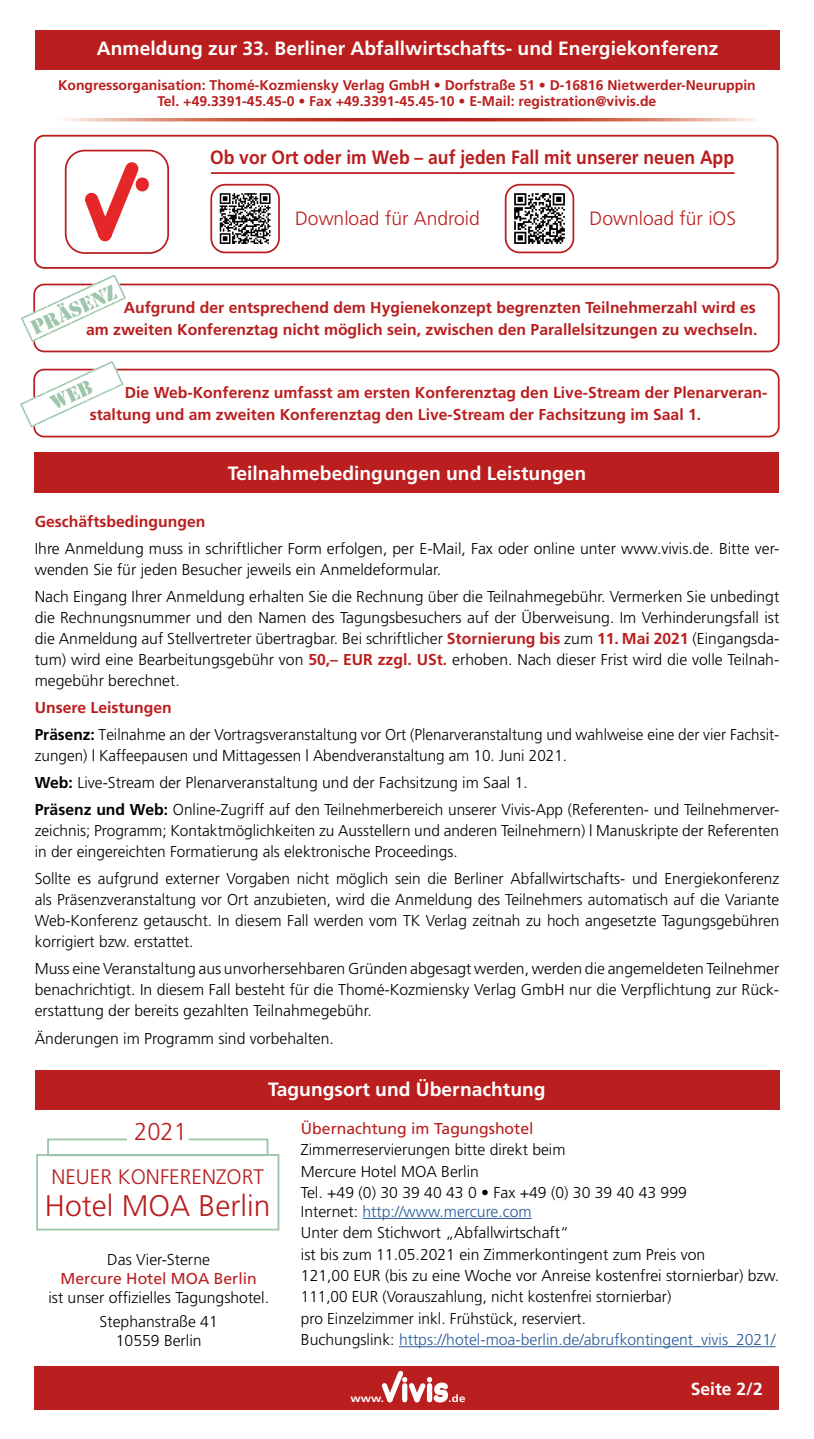
<style>
.page{position:relative;width:814px;height:1439px;background:#fff}
.page>*{position:absolute;margin:0;border:0;box-sizing:border-box;transform-origin:0 0}
.t1{font:300 29.75px "Frutiger";color:#ba1e1e}
.t2{font:300 24.5px "Frutiger";color:#ba1e1e;scale:.96 1}
.t3{font:21.35px "Stencil";color:#9dc6aa}
.t4{font:300 21px "Frutiger";color:#ba1e1e}
.t5{font:700 19.25px "Frutiger";color:#fff}
.t6{font:700 19.25px "Frutiger";color:#ba1e1e;scale:.91 1}
.t7{font:300 19.25px "Frutiger";color:#ba1e1e}
.t8{font:700 17.5px "Frutiger";color:#fff}
.t9{font:300 15.75px/21px "Frutiger";color:#000}
.t10{font:700 15.75px/22.8px "Frutiger";color:#ba1e1e;text-align:right}
.t11{font:15.75px "Frutiger";color:#ba1e1e}
.t12{font:700 14px/16.8px "Frutiger";color:#ba1e1e;text-align:center}
.t13{font:700 10.5px "Frutiger";color:#fff;scale:1.1 1}
.s1{font-weight:700;color:#ba1e1e}
.s2{font-weight:700}
.s3{color:#275b9b}
</style>
<div class="page">
<div style="left:35px;top:30px;width:744px;height:39px;background:#ba1e1e"></div>
<div style="left:35px;top:1367px;width:744px;height:42px;background:#ba1e1e"></div>
<div style="left:35px;top:1366px;width:744px;height:42px;background:#ba1e1e"></div>
<svg style="left:382px;top:1370px;width:67px;height:33px"></svg>
<div style="left:35px;top:1069px;width:744px;height:40px;background:#ba1e1e"></div>
<svg style="left:34px;top:135px;width:744px;height:134px"></svg>
<svg style="left:210px;top:184px;width:70px;height:69px"></svg>
<svg style="left:505px;top:184px;width:69px;height:69px"></svg>
<svg style="left:65px;top:150px;width:104px;height:104px"></svg>
<div style="left:136px;top:177px;width:13px;height:14px;background:#e6272a;border-radius:7px"></div>
<hr style="left:211px;top:172px;width:523px;height:2px;background:#ba1e1e">
<div style="left:33px;top:284px;width:746px;height:68px;border:2px solid #ba1e1e;border-radius:10px"></div>
<svg style="left:21px;top:275px;width:105px;height:67px"></svg>
<div style="left:33px;top:369px;width:746px;height:68px;border:2px solid #ba1e1e;border-radius:10px"></div>
<div style="left:35px;top:453px;width:744px;height:40px;background:#ba1e1e"></div>
<hr style="left:362px;top:1218px;width:169px;height:1px;background:#275b9b">
<hr style="left:399px;top:1346px;width:376px;height:1px;background:#275b9b">
<svg style="left:36px;top:1138px;width:243px;height:92px"></svg>
<svg style="left:20px;top:361px;width:104px;height:67px"></svg>
<p class="t5" style="left:97px;top:37px;width:623px">Anmeldung zur 33. Berliner Abfallwirtschafts- und Energiekonferenz</p>
<p class="t12" style="left:58px;top:76px;width:699px">Kongressorganisation: Thomé-Kozmiensky Verlag GmbH • Dorfstraße 51 • D-16816 Nietwerder-Neuruppin<br>Tel. +49.3391-45.45-0 • Fax +49.3391-45.45-10 • E-Mail: registration@vivis.de</p>
<p class="t6" style="left:210px;top:146px;width:577px">Ob vor Ort oder im Web – auf jeden Fall mit unserer neuen App</p>
<p class="t7" style="left:295px;top:207px;width:186px">Download für Android</p>
<p class="t7" style="left:589px;top:207px;width:148px">Download für iOS</p>
<h3 class="t3" style="left:27px;top:318px;width:93px;rotate:-25deg">prÄsenz</h3>
<p class="t10" style="left:86px;top:296px;width:672px">Aufgrund der entsprechend dem Hygienekonzept begrenzten Teilnehmerzahl wird es<br>am zweiten Konferenztag nicht möglich sein, zwischen den Parallelsitzungen zu wechseln.</p>
<p class="t10" style="left:90px;top:380px;width:679px;text-align:left;text-indent:35px">Die Web-Konferenz umfasst am ersten Konferenztag den Live-Stream der Plenarveran&shy;staltung und am zweiten Konferenztag den Live-Stream der Fachsitzung im Saal 1.</p>
<p class="t5" style="left:228px;top:462px;width:360px">Teilnahmebedingungen und Leistungen</p>
<p class="t10" style="left:35px;top:510px;width:172px">Geschäftsbedingungen</p>
<p class="t9" style="left:35px;top:538px;width:746px">Ihre Anmeldung muss in schriftlicher Form erfolgen, per E-Mail, Fax oder online unter www.vivis.de. Bitte ver&shy;wenden Sie für jeden Besucher jeweils ein Anmeldeformular.</p>
<p class="t9" style="left:35px;top:586px;width:746px;text-align:justify">Nach Eingang Ihrer Anmeldung erhalten Sie die Rechnung über die Teilnahmegebühr. Vermerken Sie unbedingt die Rechnungsnummer und den Namen des Tagungsbesuchers auf der Überweisung. Im Verhinderungsfall ist die Anmeldung auf Stellvertreter übertragbar. Bei schriftlicher <span class="s1">Stornierung bis</span> zum <span class="s1">11. Mai 2021</span> (Eingangsda&shy;tum) wird eine Bearbeitungsgebühr von <span class="s1">50,– EUR zzgl. USt.</span> erhoben. Nach dieser Frist wird die volle Teilnah&shy;megebühr berechnet.</p>
<p class="t9" style="left:35px;top:694px;width:746px;line-height:26.9px"><span class="s1">Unsere Leistungen<br></span><span class="s2">Präsenz:</span> Teilnahme an der Vortragsveranstaltung vor Ort (Plenarveranstaltung und wahlweise eine der vier Fachsit-</p>
<p class="t9" style="left:35px;top:742px;width:746px;line-height:26.9px">zungen) | Kaffeepausen und Mittagessen | Abendveranstaltung am 10. Juni 2021.<br><span class="s2">Web:</span> Live-Stream der Plenarveranstaltung und der Fachsitzung im Saal 1.<br><span class="s2">Präsenz und Web:</span> Online-Zugriff auf den Teilnehmerbereich unserer Vivis-App (Referenten- und Teilnehmerver-</p>
<p class="t9" style="left:35px;top:820px;width:746px">zeichnis; Programm; Kontaktmöglichkeiten zu Ausstellern und anderen Teilnehmern) | Manuskripte der Referenten in der eingereichten Formatierung als elektronische Proceedings.</p>
<p class="t9" style="left:35px;top:868px;width:746px;text-align:justify">Sollte es aufgrund externer Vorgaben nicht möglich sein die Berliner Abfallwirtschafts- und Energiekonferenz als Präsenzveranstaltung vor Ort anzubieten, wird die Anmeldung des Teilnehmers automatisch auf die Variante Web-Konferenz getauscht. In diesem Fall werden vom TK Verlag zeitnah zu hoch angesetzte Tagungsgebühren korrigiert bzw. erstattet.</p>
<p class="t9" style="left:35px;top:958px;width:746px;text-align:justify">Muss eine Veranstaltung aus unvorhersehbaren Gründen abgesagt werden, werden die angemeldeten Teilnehmer benachrichtigt. In diesem Fall besteht für die Thomé-Kozmiensky Verlag GmbH nur die Verpflichtung zur Rück&shy;erstattung der bereits gezahlten Teilnahmegebühr.</p>
<p class="t9" style="left:35px;top:1028px;width:301px">Änderungen im Programm sind vorbehalten.</p>
<p class="t5" style="left:268px;top:1078px;width:279px">Tagungsort und Übernachtung</p>
<h2 class="t2" style="left:134px;top:1118px;width:56px">2021</h2>
<h3 class="t4" style="left:51px;top:1164px;width:214px">NEUER KONFERENZORT</h3>
<h1 class="t1" style="left:45px;top:1189px;width:227px">Hotel MOA Berlin</h1>
<p class="t9" style="left:107px;top:1249px;width:104px">Das Vier-Sterne</p>
<p class="t11" style="left:61px;top:1269px;width:198px">Mercure Hotel MOA Berlin</p>
<p class="t9" style="left:48px;top:1285px;width:222px;line-height:23.8px;text-align:center">ist unser offizielles Tagungshotel.<br>Stephanstraße 41</p>
<p class="t9" style="left:116px;top:1329px;width:87px">10559 Berlin</p>
<p class="t11" style="left:301px;top:1119px;width:234px">Übernachtung im Tagungshotel</p>
<p class="t9" style="left:301px;top:1139px;width:387px">Zimmerreservierungen bitte direkt beim<br>Mercure Hotel MOA Berlin<br>Tel. +49 (0) 30 39 40 43 0 • Fax +49 (0) 30 39 40 43 999</p>
<p class="t9" style="left:301px;top:1200px;width:480px">Internet: <span class="s3">http://www.mercure.com<br></span>Unter dem Stichwort „Abfallwirtschaft“<br>ist bis zum 11.05.2021 ein Zimmerkontingent zum Preis von<br>121,00 EUR (bis zu eine Woche vor Anreise kostenfrei stornierbar) bzw.<br>111,00 EUR (Vorauszahlung, nicht kostenfrei stornierbar)<br>pro Einzelzimmer inkl. Frühstück, reserviert.<br>Buchungslink: <span class="s3">https://hotel-moa-berlin.de/abrufkontingent_vivis_2021/</span></p>
<p class="t13" style="left:350px;top:1392px;width:32px">www.</p>
<p class="t13" style="left:448px;top:1392px;width:17px">.de</p>
<p class="t8" style="left:690px;top:1378px;width:73px">Seite 2/2</p>
</div>
